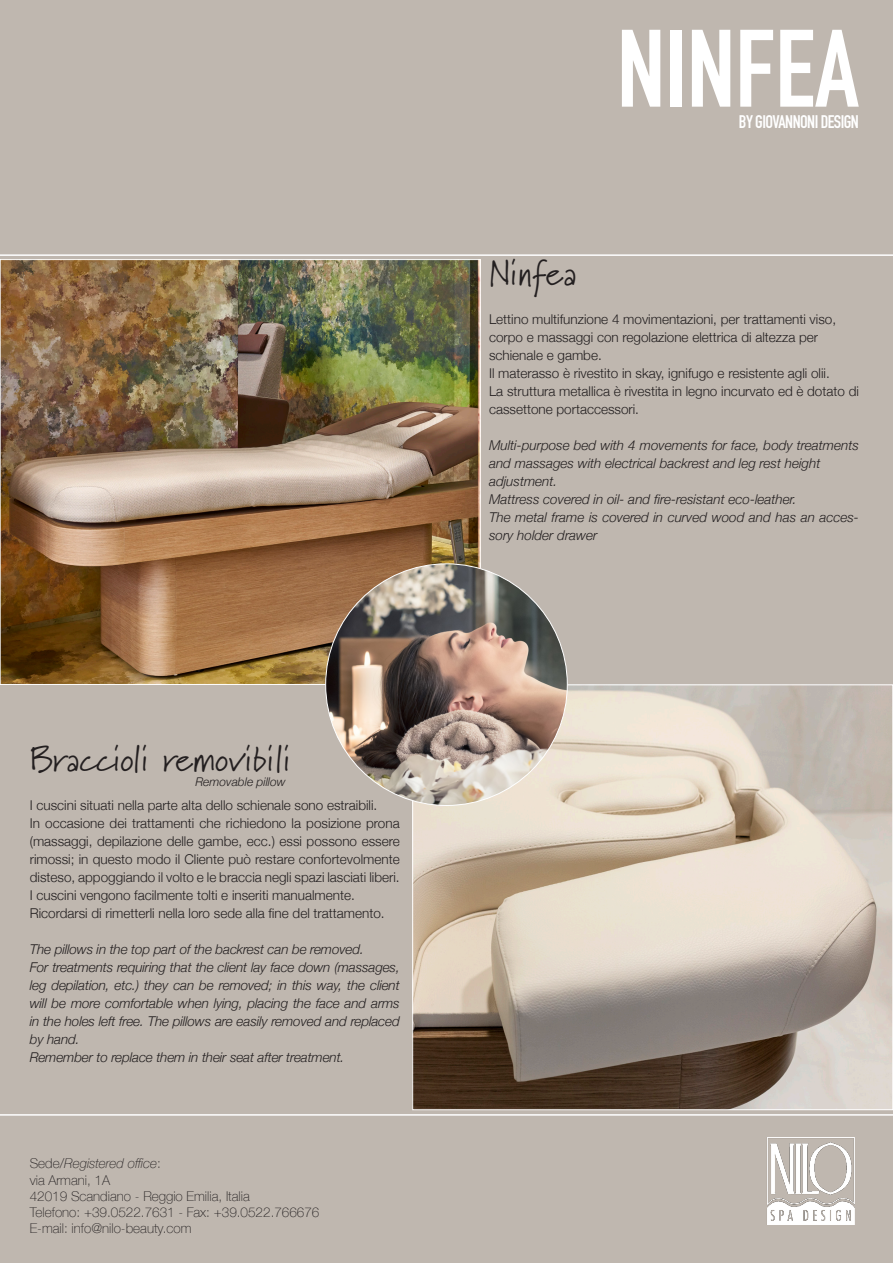
<style>
.page{position:relative;width:893px;height:1263px;background:#bfb7af}
.page>*{position:absolute;margin:0;border:0;box-sizing:border-box;transform-origin:0 0}
.t1{font:700 108px "DIN Condensed";color:#fff}
.t2{font:36px "Marydale";color:#231f20}
.t3{font:700 18px "DIN Condensed";letter-spacing:-.03em;color:#fff}
.t4{font:300 13.5px/18px "Helvetica Neue";color:#231f20;text-align:justify}
.t5{font:italic 300 13.5px/18px "Helvetica Neue";color:#231f20}
.t6{font:100 13.5px "Helvetica Neue";color:#231f20}
.t7{font:italic 100 13.5px "Helvetica Neue";color:#231f20}
.t8{font:italic 300 12px "Helvetica Neue";color:#231f20}
.s1{font-style:normal}
</style>
<div class="page">
<img style="left:2px;top:261px;width:476px;height:422px">
<img style="left:414px;top:687px;width:477px;height:421px">
<img style="left:326px;top:564px;width:241px;height:241px;border-radius:121px">
<hr style="left:0;top:254px;width:893px;height:2px;background:#fff">
<hr style="left:0;top:1114px;width:893px;height:2px;background:#fff">
<img style="left:767px;top:1137px;width:88px;height:88px">
<p class="t2" style="left:30px;top:738px;width:263px">Braccioli removibili</p>
<p class="t4" style="left:30px;top:796px;width:349px">I cuscini situati nella parte alta dello schienale sono estraibili.</p>
<p class="t4" style="left:30px;top:814px;width:371px">In occasione dei trattamenti che richiedono la posizione prona (massaggi, depilazione delle gambe, ecc.) essi possono essere rimossi; in questo modo il Cliente può restare confortevolmente disteso, appoggiando il volto e le braccia negli spazi lasciati liberi.</p>
<p class="t4" style="left:30px;top:886px;width:327px">I cuscini vengono facilmente tolti e inseriti manualmente.</p>
<p class="t4" style="left:30px;top:904px;width:356px">Ricordarsi di rimetterli nella loro sede alla fine del trattamento.</p>
<p class="t5" style="left:30px;top:940px;width:336px">The pillows in the top part of the backrest can be removed.</p>
<p class="t5" style="left:30px;top:958px;width:371px;text-align:justify">For treatments requiring that the client lay face down (massages, leg depilation, etc.) they can be removed; in this way, the client will be more comfortable when lying, placing the face and arms in the holes left free. The pillows are easily removed and replaced by hand.</p>
<p class="t5" style="left:30px;top:1048px;width:316px">Remember to replace them in their seat after treatment.</p>
<p class="t8" style="left:195px;top:772px;width:92px">Removable pillow</p>
<p class="t7" style="left:30px;top:1153px;width:133px"><span class="s1">Sede/</span>Registered office<span class="s1">:</span></p>
<p class="t6" style="left:30px;top:1169px;width:82px">via Armani, 1A</p>
<p class="t6" style="left:30px;top:1186px;width:222px">42019 Scandiano - Reggio Emilia, Italia</p>
<p class="t6" style="left:30px;top:1202px;width:291px">Telefono: +39.0522.7631 - Fax: +39.0522.766676</p>
<p class="t6" style="left:30px;top:1218px;width:163px">E-mail: info@nilo-beauty.com</p>
<p class="t1" style="left:617px;top:-4px;width:243px">NINFEA</p>
<p class="t3" style="left:739px;top:110px;width:122px">BY GIOVANNONI DESIGN</p>
<p class="t2" style="left:489px;top:251px;width:89px">Ninfea</p>
<p class="t4" style="left:489px;top:309px;width:349px">Lettino multifunzione 4 movimentazioni, per trattamenti viso,</p>
<p class="t4" style="left:489px;top:327px;width:331px">corpo e massaggi con regolazione elettrica di altezza per</p>
<p class="t4" style="left:489px;top:345px;width:114px">schienale e gambe.</p>
<p class="t4" style="left:489px;top:363px;width:342px">Il materasso è rivestito in skay, ignifugo e resistente agli olii.</p>
<p class="t4" style="left:489px;top:381px;width:371px">La struttura metallica è rivestita in legno incurvato ed è dotato di</p>
<p class="t4" style="left:489px;top:399px;width:152px">cassettone portaccessori.</p>
<p class="t5" style="left:489px;top:435px;width:371px">Multi-purpose bed with 4 movements for face, body treatments and massages with electrical backrest and leg rest height</p>
<p class="t5" style="left:489px;top:471px;width:70px">adjustment.</p>
<p class="t5" style="left:489px;top:489px;width:309px">Mattress covered in oil- and fire-resistant eco-leather.</p>
<p class="t5" style="left:489px;top:507px;width:371px">The metal frame is covered in curved wood and has an acces&shy;sory holder drawer</p>
</div>
